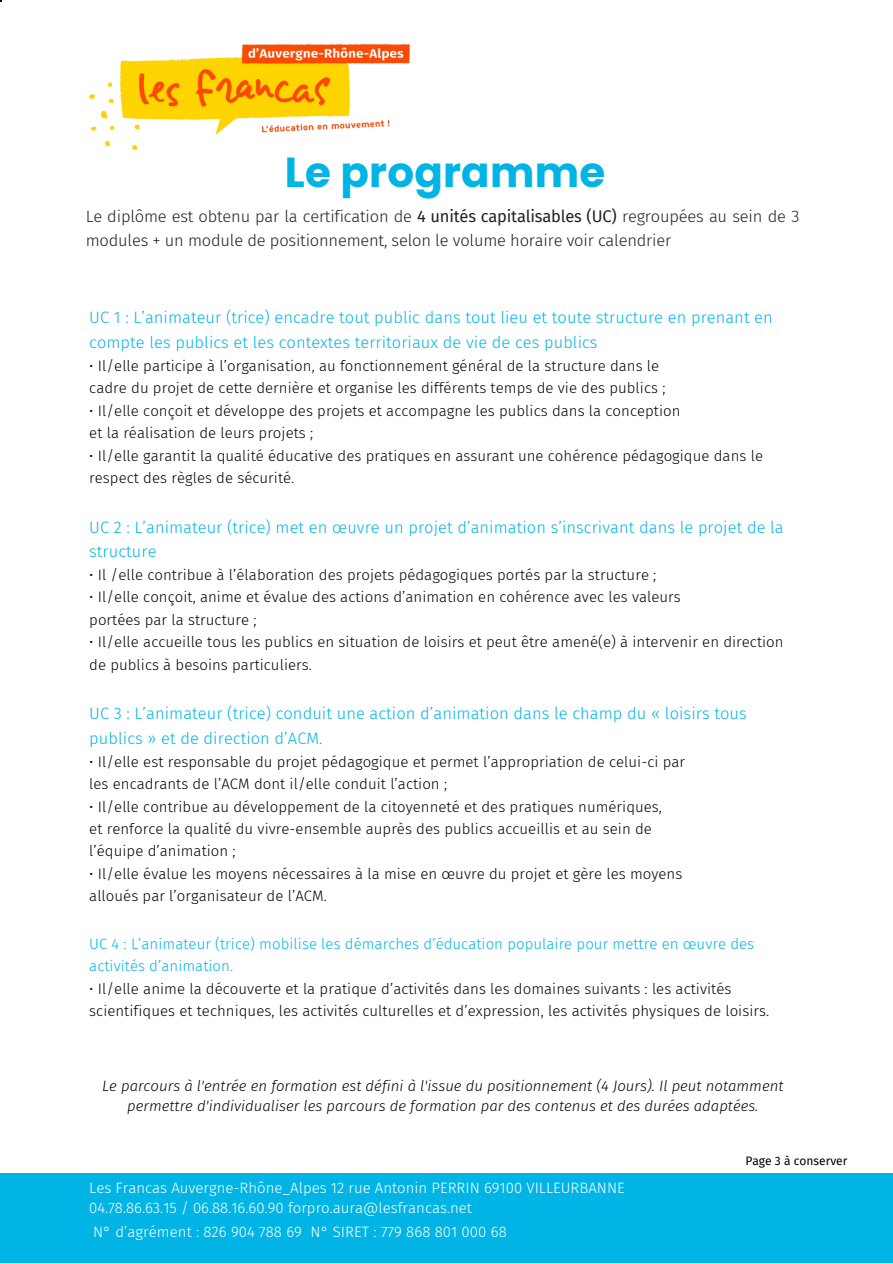
<style>
.page{position:relative;width:893px;height:1264px;background:#fff}
.page>*{position:absolute;margin:0;border:0;box-sizing:border-box;transform-origin:0 0}
.t1{font:700 42px "Poppins";letter-spacing:.005em;color:#00b5e5}
.t2{font:300 16.5px/24.8px "Fira Sans";letter-spacing:.005em;color:#00b5e5}
.t3{font:300 16.5px/23.5px "Fira Sans";letter-spacing:-.01em;color:#231f20}
.t4{font:300 15px/22.5px "Fira Sans";letter-spacing:.005em;color:#000}
.t5{font:italic 300 15px/20.2px "Fira Sans";color:#000;text-align:center}
.t6{font:300 15px "Fira Sans";color:#fff}
.t7{font:300 15px/22.5px "Fira Sans";letter-spacing:.005em;color:#00b5e5}
.t8{font:12px "Fira Sans";color:#000}
.s1{font-weight:400}
</style>
<div class="page">
<img style="left:89px;top:44px;width:320px;height:106px">
<div style="left:0;top:1173px;width:892px;height:89px;background:#00b5e5"></div>
<p class="t1" style="left:285px;top:143px;width:322px">Le programme</p>
<p class="t3" style="left:86px;top:205px;width:715px">Le diplôme est obtenu par la certification de <span class="s1">4 unités capitalisables (UC)</span> regroupées au sein de 3 modules + un module de positionnement, selon le volume horaire voir calendrier</p>
<p class="t2" style="left:89px;top:305px;width:685px">UC 1 : L’animateur (trice) encadre tout public dans tout lieu et toute structure en prenant en compte les publics et les contextes territoriaux de vie de ces publics</p>
<p class="t4" style="left:89px;top:354px;width:571px">• Il/elle participe à l’organisation, au fonctionnement général de la structure dans le</p>
<p class="t4" style="left:89px;top:377px;width:577px">cadre du projet de cette dernière et organise les différents temps de vie des publics ;</p>
<p class="t4" style="left:89px;top:399px;width:592px">• Il/elle conçoit et développe des projets et accompagne les publics dans la conception</p>
<p class="t4" style="left:89px;top:422px;width:225px">et la réalisation de leurs projets ;</p>
<p class="t4" style="left:89px;top:444px;width:675px">• Il/elle garantit la qualité éducative des pratiques en assurant une cohérence pédagogique dans le respect des règles de sécurité.</p>
<p class="t2" style="left:89px;top:514px;width:696px">UC 2 : L’animateur (trice) met en œuvre un projet d’animation s’inscrivant dans le projet de la structure</p>
<p class="t4" style="left:89px;top:563px;width:568px">• Il /elle contribue à l’élaboration des projets pédagogiques portés par la structure ;</p>
<p class="t4" style="left:89px;top:586px;width:593px">• Il/elle conçoit, anime et évalue des actions d’animation en cohérence avec les valeurs</p>
<p class="t4" style="left:89px;top:608px;width:169px">portées par la structure ;</p>
<p class="t4" style="left:89px;top:631px;width:695px">• Il/elle accueille tous les publics en situation de loisirs et peut être amené(e) à intervenir en direction de publics à besoins particuliers.</p>
<p class="t2" style="left:89px;top:701px;width:659px">UC 3 : L’animateur (trice) conduit une action d’animation dans le champ du « loisirs tous publics » et de direction d’ACM.</p>
<p class="t4" style="left:89px;top:750px;width:597px">• Il/elle est responsable du projet pédagogique et permet l’appropriation de celui-ci par</p>
<p class="t4" style="left:89px;top:772px;width:359px">les encadrants de l’ACM dont il/elle conduit l’action ;</p>
<p class="t4" style="left:89px;top:795px;width:574px">• Il/elle contribue au développement de la citoyenneté et des pratiques numériques,</p>
<p class="t4" style="left:89px;top:817px;width:564px">et renforce la qualité du vivre-ensemble auprès des publics accueillis et au sein de</p>
<p class="t4" style="left:89px;top:840px;width:148px">l’équipe d’animation ;</p>
<p class="t4" style="left:89px;top:862px;width:594px">• Il/elle évalue les moyens nécessaires à la mise en œuvre du projet et gère les moyens</p>
<p class="t4" style="left:89px;top:885px;width:239px">alloués par l’organisateur de l’ACM.</p>
<p class="t7" style="left:89px;top:932px;width:666px">UC 4 : L’animateur (trice) mobilise les démarches d’éducation populaire pour mettre en œuvre des activités d’animation.</p>
<p class="t4" style="left:89px;top:977px;width:681px">• Il/elle anime la découverte et la pratique d’activités dans les domaines suivants : les activités scientifiques et techniques, les activités culturelles et d’expression, les activités physiques de loisirs.</p>
<p class="t5" style="left:102px;top:1075px;width:682px">Le parcours à l'entrée en formation est défini à l'issue du positionnement (4 Jours). Il peut notamment permettre d'individualiser les parcours de formation par des contenus et des durées adaptées.</p>
<p class="t6" style="left:89px;top:1178px;width:537px">Les Francas Auvergne-Rhône_Alpes 12 rue Antonin PERRIN 69100 VILLEURBANNE</p>
<p class="t6" style="left:89px;top:1199px;width:384px">04.78.86.63.15 / 06.88.16.60.90 forpro.aura@lesfrancas.net</p>
<p class="t6" style="left:93px;top:1223px;width:415px">N° d’agrément : 826 904 788 69 N° SIRET : 779 868 801 000 68</p>
<p class="t8" style="left:745px;top:1153px;width:103px">Page 3 à conserver</p>
</div>
